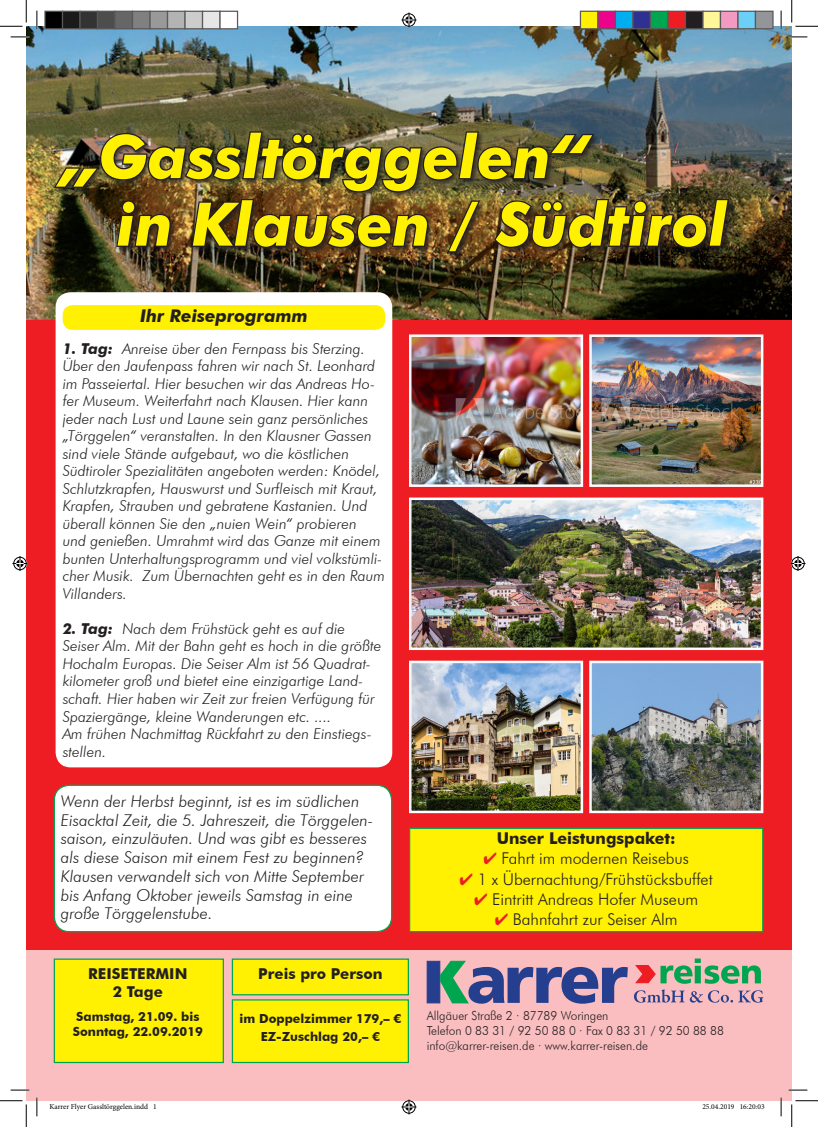
<style>
.page{position:relative;width:818px;height:1127px;background:#fff}
.page>*{position:absolute;margin:0;border:0;box-sizing:border-box;transform-origin:0 0}
.t1{font:italic 700 60px "Futura BT";color:#fff101}
.t2{font:italic 700 17.5px "Futura BT";color:#231f20}
.t3{font:italic 300 16.25px/18.8px "Futura BT";color:#231f20}
.t4{font:300 16.25px "Futura BT";color:#231f20}
.t5{font:700 16.25px "Futura BT";color:#231f20}
.t6{font:italic 300 15px/17.5px "Futura BT";color:#231f20}
.t7{font:700 15px "Futura BT";color:#231f20}
.t8{font:300 12.5px "Futura BT";color:#231f20;scale:.95 1}
.t9{font:700 12.5px "Futura BT";color:#231f20}
.t10{font:7.5px "Minion Pro";color:#000}
.s1{font-weight:700}
.s2{color:#ee1d23}
</style>
<div class="page">
<img style="left:26px;top:26px;width:766px;height:294px">
<div style="left:26px;top:320px;width:766px;height:629px;background:#ee1d23"></div>
<div style="left:56px;top:292px;width:336px;height:475px;background:#fff;border-radius:15px"></div>
<div style="left:63px;top:305px;width:322px;height:25px;background:#fff101;border-radius:10px"></div>
<div style="left:26px;top:949px;width:766px;height:151px;background:#fabec0"></div>
<div style="left:54px;top:958px;width:170px;height:104px;background:#fff101;border:1px solid #00a54f"></div>
<div style="left:232px;top:958px;width:177px;height:37px;background:#fff101;border:1px solid #00a54f"></div>
<div style="left:232px;top:999px;width:177px;height:63px;background:#fff101"></div>
<svg style="left:635px;top:958px;width:126px;height:25px"></svg>
<svg style="left:634px;top:989px;width:129px;height:13px"></svg>
<svg style="left:426px;top:960px;width:202px;height:43px"></svg>
<img style="left:412px;top:337px;width:168px;height:147px">
<div style="left:409px;top:334px;width:174px;height:153px;border:2px solid #fff"></div>
<img style="left:412px;top:500px;width:348px;height:147px">
<div style="left:409px;top:497px;width:354px;height:153px;border:2px solid #fff"></div>
<img style="left:412px;top:663px;width:168px;height:147px">
<div style="left:409px;top:660px;width:174px;height:153px;border:2px solid #fff"></div>
<img style="left:592px;top:337px;width:168px;height:147px">
<div style="left:589px;top:334px;width:174px;height:153px;border:2px solid #fff"></div>
<img style="left:592px;top:663px;width:168px;height:147px">
<div style="left:589px;top:660px;width:174px;height:153px;border:2px solid #fff"></div>
<div style="left:409px;top:827px;width:354px;height:105px;background:#fff101;border:1px solid #00a54f"></div>
<div style="left:54px;top:785px;width:338px;height:146px;background:#fff;border-radius:15px"></div>
<div style="left:54px;top:784px;width:338px;height:148px;border:1px solid #00a54f;border-radius:15px"></div>
<img style="left:52px;top:130px;width:678px;height:149px">
<svg style="left:11px;top:36px;width:18px;height:2px"></svg>
<svg style="left:788px;top:36px;width:19px;height:2px"></svg>
<svg style="left:11px;top:1089px;width:18px;height:1px"></svg>
<svg style="left:788px;top:1089px;width:19px;height:1px"></svg>
<svg style="left:36px;top:11px;width:2px;height:18px"></svg>
<svg style="left:36px;top:1097px;width:2px;height:18px"></svg>
<svg style="left:780px;top:11px;width:2px;height:18px"></svg>
<svg style="left:780px;top:1097px;width:2px;height:18px"></svg>
<svg style="left:0;top:0;width:27px;height:27px"></svg>
<svg style="left:0;top:1100px;width:27px;height:26px"></svg>
<svg style="left:791px;top:0;width:27px;height:27px"></svg>
<svg style="left:791px;top:1100px;width:27px;height:26px"></svg>
<svg style="left:401px;top:13px;width:15px;height:15px"></svg>
<svg style="left:401px;top:1099px;width:15px;height:15px"></svg>
<svg style="left:13px;top:556px;width:15px;height:15px"></svg>
<svg style="left:790px;top:556px;width:15px;height:15px"></svg>
<div style="left:45px;top:11px;width:18px;height:18px;background:#000"></div>
<div style="left:44px;top:11px;width:19px;height:18px;border:1px solid #595959"></div>
<div style="left:63px;top:11px;width:17px;height:18px;background:#1a1a1a"></div>
<div style="left:62px;top:11px;width:19px;height:18px;border:1px solid #595959"></div>
<div style="left:80px;top:11px;width:18px;height:18px;background:#333"></div>
<div style="left:79px;top:11px;width:19px;height:18px;border:1px solid #595959"></div>
<div style="left:98px;top:11px;width:17px;height:18px;background:#4d4d4d"></div>
<div style="left:97px;top:11px;width:19px;height:18px;border:1px solid #595959"></div>
<div style="left:115px;top:11px;width:18px;height:18px;background:#666"></div>
<div style="left:114px;top:11px;width:19px;height:18px;border:1px solid #595959"></div>
<div style="left:133px;top:11px;width:17px;height:18px;background:#808080"></div>
<div style="left:132px;top:11px;width:19px;height:18px;border:1px solid #595959"></div>
<div style="left:150px;top:11px;width:18px;height:18px;background:#999"></div>
<div style="left:149px;top:11px;width:19px;height:18px;border:1px solid #595959"></div>
<div style="left:168px;top:11px;width:17px;height:18px;background:#b3b3b3"></div>
<div style="left:167px;top:11px;width:19px;height:18px;border:1px solid #595959"></div>
<div style="left:185px;top:11px;width:18px;height:18px;background:#ccc"></div>
<div style="left:184px;top:11px;width:19px;height:18px;border:1px solid #595959"></div>
<div style="left:203px;top:11px;width:17px;height:18px;background:#e6e6e6"></div>
<div style="left:202px;top:11px;width:19px;height:18px;border:1px solid #595959"></div>
<div style="left:220px;top:11px;width:18px;height:18px;background:#fff"></div>
<div style="left:219px;top:11px;width:19px;height:18px;border:1px solid #595959"></div>
<div style="left:580px;top:11px;width:18px;height:18px;background:#fff101"></div>
<div style="left:580px;top:11px;width:18px;height:18px;border:1px solid #595959"></div>
<div style="left:598px;top:11px;width:17px;height:18px;background:#ed028c"></div>
<div style="left:597px;top:11px;width:19px;height:18px;border:1px solid #595959"></div>
<div style="left:615px;top:11px;width:18px;height:18px;background:#00aeef"></div>
<div style="left:615px;top:11px;width:18px;height:18px;border:1px solid #595959"></div>
<div style="left:633px;top:11px;width:17px;height:18px;background:#2e3092"></div>
<div style="left:632px;top:11px;width:19px;height:18px;border:1px solid #595959"></div>
<div style="left:650px;top:11px;width:18px;height:18px;background:#00a54f"></div>
<div style="left:650px;top:11px;width:18px;height:18px;border:1px solid #595959"></div>
<div style="left:668px;top:11px;width:17px;height:18px;background:#ee1d23"></div>
<div style="left:667px;top:11px;width:19px;height:18px;border:1px solid #595959"></div>
<div style="left:685px;top:11px;width:18px;height:18px;background:#231f20"></div>
<div style="left:685px;top:11px;width:18px;height:18px;border:1px solid #595959"></div>
<div style="left:703px;top:11px;width:17px;height:18px;background:#fff79a"></div>
<div style="left:702px;top:11px;width:19px;height:18px;border:1px solid #595959"></div>
<div style="left:720px;top:11px;width:18px;height:18px;background:#f499c2"></div>
<div style="left:720px;top:11px;width:18px;height:18px;border:1px solid #595959"></div>
<div style="left:738px;top:11px;width:17px;height:18px;background:#6bcff6"></div>
<div style="left:737px;top:11px;width:19px;height:18px;border:1px solid #595959"></div>
<div style="left:755px;top:11px;width:18px;height:18px;background:#939598"></div>
<div style="left:755px;top:11px;width:18px;height:18px;border:1px solid #595959"></div>
<p class="t1" style="left:62px;top:120px;width:529px">„Gassltörggelen“</p>
<p class="t1" style="left:117px;top:188px;width:612px">in Klausen / Südtirol</p>
<p class="t2" style="left:140px;top:305px;width:169px">Ihr Reiseprogramm</p>
<p class="t6" style="left:63px;top:339px;width:324px"><span class="s1">1. Tag:</span> Anreise über den Fernpass bis Sterzing.<br>Über den Jaufenpass fahren wir nach St. Leonhard im Passeiertal. Hier besuchen wir das Andreas Ho&shy;fer Museum. Weiterfahrt nach Klausen. Hier kann jeder nach Lust und Laune sein ganz persönliches „Törggelen“ veranstalten. In den Klausner Gassen sind viele Stände aufgebaut, wo die köstlichen Südtiroler Spezialitäten angeboten werden: Knödel, Schlutzkrapfen, Hauswurst und Surfleisch mit Kraut, Krapfen, Strauben und gebratene Kastanien. Und überall können Sie den „nuien Wein“ probieren<br>und genießen. Umrahmt wird das Ganze mit einem bunten Unterhaltungsprogramm und viel volkstümli&shy;cher Musik. Zum Übernachten geht es in den Raum Villanders.</p>
<p class="t6" style="left:63px;top:619px;width:320px"><span class="s1">2. Tag:</span> Nach dem Frühstück geht es auf die Seiser Alm. Mit der Bahn geht es hoch in die größte Hochalm Europas. Die Seiser Alm ist 56 Quadrat&shy;kilometer groß und bietet eine einzigartige Land&shy;schaft. Hier haben wir Zeit zur freien Verfügung für Spaziergänge, kleine Wanderungen etc. ....</p>
<p class="t6" style="left:63px;top:724px;width:310px">Am frühen Nachmittag Rückfahrt zu den Einstiegs&shy;stellen.</p>
<p class="t3" style="left:61px;top:791px;width:300px">Wenn der Herbst beginnt, ist es im südlichen</p>
<p class="t3" style="left:61px;top:810px;width:314px">Eisacktal Zeit, die 5. Jahreszeit, die Törggelen-</p>
<p class="t3" style="left:61px;top:828px;width:308px">saison, einzuläuten. Und was gibt es besseres als diese Saison mit einem Fest zu beginnen?<br>Klausen verwandelt sich von Mitte September bis Anfang Oktober jeweils Samstag in eine große Törggelenstube.</p>
<p class="t7" style="left:88px;top:964px;width:101px">REISETERMIN</p>
<p class="t7" style="left:113px;top:982px;width:52px">2 Tage</p>
<p class="t9" style="left:76px;top:1008px;width:125px">Samstag, 21.09. bis</p>
<p class="t9" style="left:73px;top:1023px;width:132px">Sonntag, 22.09.2019</p>
<p class="t7" style="left:258px;top:964px;width:126px">Preis pro Person</p>
<p class="t9" style="left:239px;top:1010px;width:163px">im Doppelzimmer 179,– €</p>
<p class="t9" style="left:261px;top:1028px;width:121px">EZ-Zuschlag 20,– €</p>
<p class="t5" style="left:497px;top:828px;width:181px">Unser Leistungspaket:</p>
<p class="t4" style="left:483px;top:848px;width:207px"><span class="s2">✔</span> Fahrt im modernen Reisebus</p>
<p class="t4" style="left:460px;top:868px;width:255px"><span class="s2">✔</span> 1 x Übernachtung/Frühstücksbuffet</p>
<p class="t4" style="left:474px;top:888px;width:226px"><span class="s2">✔</span> Eintritt Andreas Hofer Museum</p>
<p class="t4" style="left:495px;top:908px;width:184px"><span class="s2">✔</span> Bahnfahrt zur Seiser Alm</p>
<p class="t8" style="left:427px;top:1008px;width:193px">Allgäuer Straße 2 · 87789 Woringen</p>
<p class="t8" style="left:427px;top:1023px;width:314px">Telefon 0 83 31 / 92 50 88 0 · Fax 0 83 31 / 92 50 88 88</p>
<p class="t8" style="left:427px;top:1038px;width:234px">info@karrer-reisen.de · www.karrer-reisen.de</p>
<p class="t10" style="left:49px;top:1101px;width:109px">Karrer Flyer Gassltörggelen.indd 1</p>
<p class="t10" style="left:702px;top:1101px;width:64px">25.04.2019 16:20:03</p>
</div>
